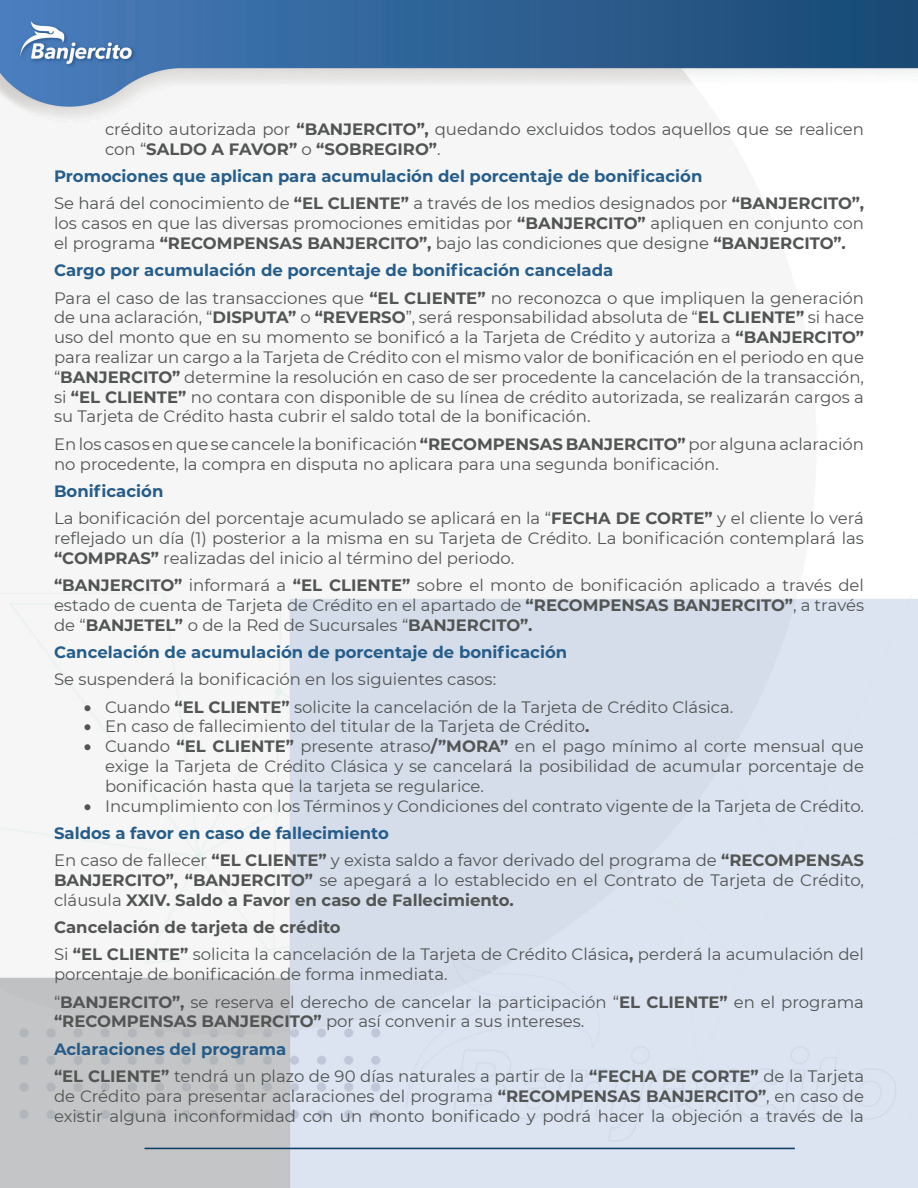
<style>
.page{position:relative;width:918px;height:1188px;background:#fff}
.page>*{position:absolute;margin:0;border:0;box-sizing:border-box;transform-origin:0 0}
.t1{font:16.5px/19.8px "Montserrat";color:#525554}
.t2{font:700 16.5px/27.3px "Montserrat";color:#265d8a}
.t3{font:700 16.5px/19.8px "Montserrat";color:#525554}
.s1{font-weight:700}
.s2{font-weight:400;color:#525554}
.s3{color:#525554}
.s4{font-weight:700;color:#265d8a}
.s5{font-weight:700;color:#265c89}
.s6{font-weight:400}
</style>
<div class="page">
<img style="left:0;top:0;width:918px;height:1188px">
<p class="t1" style="left:105px;top:119px;width:761px">crédito autorizada por <span class="s1">“BANJERCITO”,</span> quedando excluidos todos aquellos que se realicen con “<span class="s1">SALDO A FAVOR”</span> o <span class="s1">“SOBREGIRO”</span>.</p>
<p class="t2" style="left:54px;top:162px;width:812px">Promociones que aplican para acumulación del porcentaje de bonificación<br><span class="s2">Se hará del conocimiento de</span> <span class="s3">“EL CLIENTE”</span> <span class="s2">a través de los medios designados por</span> <span class="s3">“BANJERCITO”,</span></p>
<p class="t1" style="left:54px;top:213px;width:812px">los casos en que las diversas promociones emitidas por <span class="s1">“BANJERCITO”</span> apliquen en conjunto con el programa <span class="s1">“RECOMPENSAS BANJERCITO”,</span> bajo las condiciones que designe <span class="s1">“BANJERCITO”.</span></p>
<p class="t1" style="left:54px;top:256px;width:811px;line-height:27.3px"><span class="s4">Cargo por acumulación de porcentaje de bonificación cancelada<br></span>Para el caso de las transacciones que <span class="s1">“EL CLIENTE”</span> no reconozca o que impliquen la generación</p>
<p class="t1" style="left:54px;top:307px;width:812px;text-align:justify">de una aclaración, “<span class="s1">DISPUTA”</span> o <span class="s1">“REVERSO</span>”, será responsabilidad absoluta de “<span class="s1">EL CLIENTE”</span> si hace uso del monto que en su momento se bonificó a la Tarjeta de Crédito y autoriza a <span class="s1">“BANJERCITO” </span>para realizar un cargo a la Tarjeta de Crédito con el mismo valor de bonificación en el periodo en que “<span class="s1">BANJERCITO”</span> determine la resolución en caso de ser procedente la cancelación de la transacción, si <span class="s1">“EL CLIENTE”</span> no contara con disponible de su línea de crédito autorizada, se realizarán cargos a su Tarjeta de Crédito hasta cubrir el saldo total de la bonificación.</p>
<p class="t1" style="left:54px;top:433px;width:812px">En los casos en que se cancele la bonificación <span class="s1">“RECOMPENSAS BANJERCITO”</span> por alguna aclaración no procedente, la compra en disputa no aplicara para una segunda bonificación.</p>
<p class="t1" style="left:54px;top:477px;width:812px;line-height:27.3px"><span class="s5">Bonificación<br></span>La bonificación del porcentaje acumulado se aplicará en la “<span class="s1">FECHA DE CORTE”</span> y el cliente lo verá</p>
<p class="t1" style="left:54px;top:528px;width:812px">reflejado un día (1) posterior a la misma en su Tarjeta de Crédito. La bonificación contemplará las <span class="s1">“COMPRAS”</span> realizadas del inicio al término del periodo.</p>
<p class="t1" style="left:54px;top:575px;width:812px;text-align:justify"><span class="s1">“BANJERCITO”</span> informará a <span class="s1">“EL CLIENTE”</span> sobre el monto de bonificación aplicado a través del estado de cuenta de Tarjeta de Crédito en el apartado de <span class="s1">“RECOMPENSAS BANJERCITO”</span>, a través de “<span class="s1">BANJETEL”</span> o de la Red de Sucursales “<span class="s1">BANJERCITO”.</span></p>
<p class="t2" style="left:54px;top:638px;width:515px">Cancelación de acumulación de porcentaje de bonificación</p>
<p class="t1" style="left:54px;top:669px;width:444px">Se suspenderá la bonificación en los siguientes casos:</p>
<p class="t1" style="left:84px;top:696px;width:651px">• Cuando <span class="s1">“EL CLIENTE”</span> solicite la cancelación de la Tarjeta de Crédito Clásica.</p>
<p class="t1" style="left:84px;top:716px;width:507px">• En caso de fallecimiento del titular de la Tarjeta de Crédito<span class="s1">.</span></p>
<p class="t1" style="left:105px;top:736px;width:761px;text-align:justify;text-indent:-21px">• Cuando <span class="s1">“EL CLIENTE”</span> presente atraso<span class="s1">/”MORA”</span> en el pago mínimo al corte mensual que exige la Tarjeta de Crédito Clásica y se cancelará la posibilidad de acumular porcentaje de bonificación hasta que la tarjeta se regularice.</p>
<p class="t1" style="left:54px;top:792px;width:812px;line-height:27.3px;text-indent:30px">• Incumplimiento con los Términos y Condiciones del contrato vigente de la Tarjeta de Crédito.<br><span class="s5">Saldos a favor en caso de fallecimiento<br></span>En caso de fallecer <span class="s1">“EL CLIENTE”</span> y exista saldo a favor derivado del programa de <span class="s1">“RECOMPENSAS</span></p>
<p class="t3" style="left:54px;top:869px;width:812px">BANJERCITO”, “BANJERCITO” <span class="s6">se apegará a lo establecido en el Contrato de Tarjeta de Crédito, cláusula</span> XXIV. Saldo a Favor en caso de Fallecimiento.</p>
<p class="t1" style="left:54px;top:913px;width:812px;line-height:27.3px"><span class="s1">Cancelación de tarjeta de crédito<br></span>Si <span class="s1">“EL CLIENTE”</span> solicita la cancelación de la Tarjeta de Crédito Clásica<span class="s1">,</span> perderá la acumulación del</p>
<p class="t1" style="left:54px;top:960px;width:812px;line-height:27.3px">porcentaje de bonificación de forma inmediata.<br>“<span class="s1">BANJERCITO”,</span> se reserva el derecho de cancelar la participación “<span class="s1">EL CLIENTE”</span> en el programa</p>
<p class="t1" style="left:54px;top:1007px;width:812px;line-height:27.3px"><span class="s1">“RECOMPENSAS BANJERCITO”</span> por así convenir a sus intereses.<br><span class="s5">Aclaraciones del programa<br></span><span class="s1">“EL CLIENTE”</span> tendrá un plazo de 90 días naturales a partir de la <span class="s1">“FECHA DE CORTE”</span> de la Tarjeta</p>
<p class="t1" style="left:54px;top:1085px;width:812px">de Crédito para presentar aclaraciones del programa <span class="s1">“RECOMPENSAS BANJERCITO”</span>, en caso de existir alguna inconformidad con un monto bonificado y podrá hacer la objeción a través de la</p>
</div>
